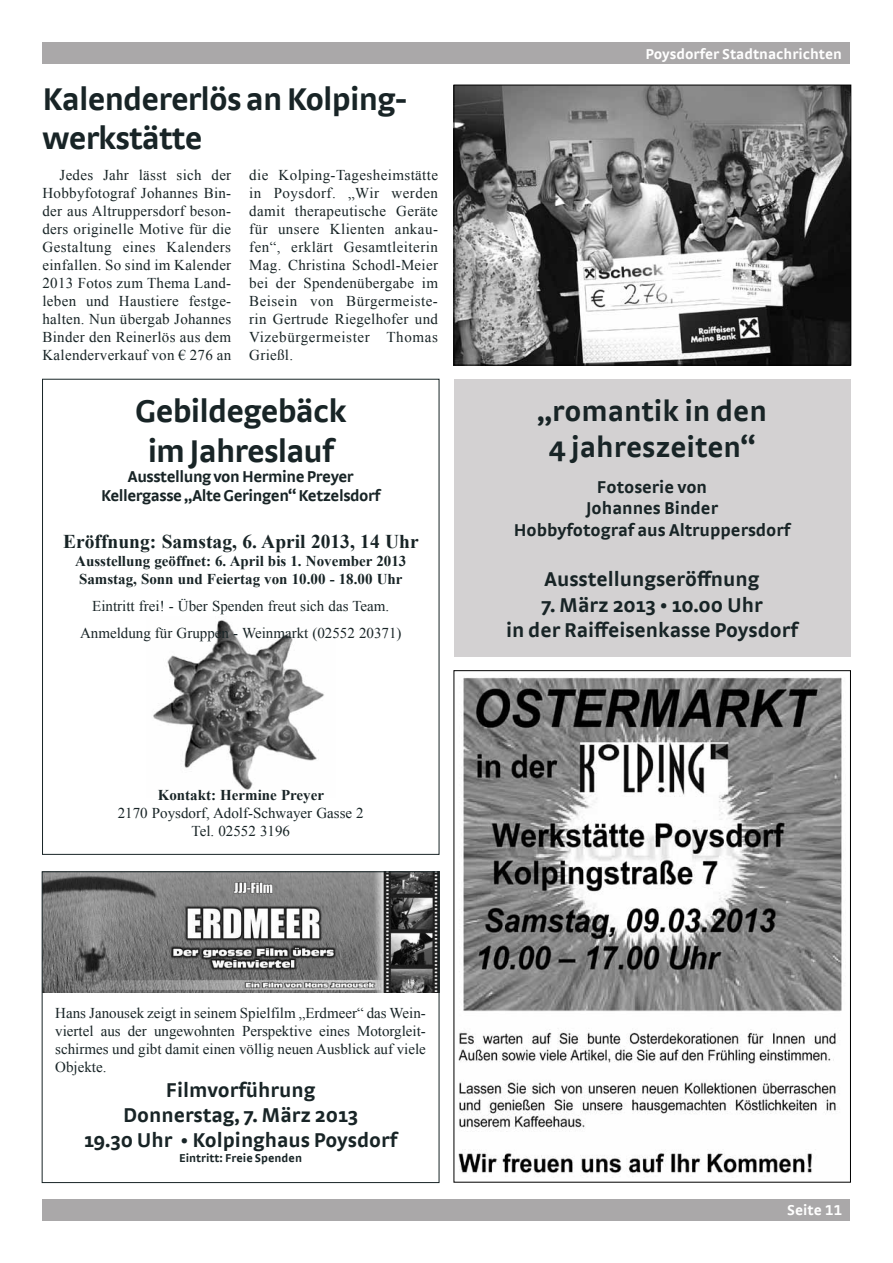
<style>
.page{position:relative;width:893px;height:1263px;background:#fff}
.page>*{position:absolute;margin:0;border:0;box-sizing:border-box;transform-origin:0 0}
.t1{font:33px/39.6px "Strada";letter-spacing:-.025em;color:#182426}
.t2{font:30px/36px "Strada";color:#182426;text-align:center}
.t3{font:21px/25.2px "Strada";color:#182426;text-align:center}
.t4{font:700 19.5px "Times New Roman";color:#182426}
.t5{font:18px/21.6px "Strada";color:#182426;text-align:center}
.t6{font:16.5px/19.8px "Strada";letter-spacing:-.025em;color:#182426;text-align:center}
.t7{font:15px/18px "Times New Roman";color:#182426;text-align:justify}
.t8{font:700 15px/18px "Times New Roman";color:#182426}
.t9{font:700 15px "Strada TF";color:#fff}
.t10{font:12px "Strada";color:#182426}
</style>
<div class="page">
<div style="left:43px;top:43px;width:807px;height:21px;background:#aaa8a9"></div>
<div style="left:43px;top:1199px;width:807px;height:21px;background:#aaa8a9"></div>
<img style="left:153px;top:620px;width:171px;height:170px">
<img style="left:458px;top:677px;width:384px;height:497px">
<img style="left:456px;top:87px;width:393px;height:276px">
<div style="left:454px;top:85px;width:397px;height:280px;border:1px solid #000"></div>
<div style="left:454px;top:379px;width:396px;height:277px;background:#d3d1d2"></div>
<img style="left:44px;top:873px;width:393px;height:120px">
<div style="left:42px;top:871px;width:397px;height:312px;border:1px solid #182426"></div>
<h1 class="t1" style="left:43px;top:78px;width:366px">Kalendererlös an Kolping&shy;werkstätte</h1>
<p class="t7" style="left:43px;top:166px;width:190px;text-indent:17px">Jedes Jahr lässt sich der Hobbyfotograf Johannes Bin&shy;der aus Altruppersdorf beson&shy;ders originelle Motive für die Gestaltung eines Kalenders einfallen. So sind im Kalender 2013 Fotos zum Thema Land&shy;leben und Haustiere festge&shy;halten. Nun übergab Johannes Binder den Reinerlös aus dem Kalenderverkauf von € 276 an</p>
<p class="t7" style="left:249px;top:166px;width:190px">die Kolping-Tagesheimstätte in Poysdorf. „Wir werden damit therapeutische Geräte für unsere Klienten ankau&shy;fen“, erklärt Gesamtleiterin Mag. Christina Schodl-Meier bei der Spendenübergabe im Beisein von Bürgermeiste&shy;rin Gertrude Riegelhofer und Vizebürgermeister Thomas Grießl.</p>
<h1 class="t1" style="left:135px;top:390px;width:213px;text-align:center">Gebildegebäck im Jahreslauf</h1>
<p class="t6" style="left:101px;top:466px;width:281px">Ausstellung von Hermine Preyer<br>Kellergasse „Alte Geringen“ Ketzelsdorf</p>
<h3 class="t4" style="left:63px;top:528px;width:357px">Eröffnung: Samstag, 6. April 2013, 14 Uhr</h3>
<p class="t8" style="left:75px;top:552px;width:333px">Ausstellung geöffnet: 6. April bis 1. November 2013<br>Samstag, Sonn und Feiertag von 10.00 - 18.00 Uhr</p>
<p class="t7" style="left:80px;top:592px;width:323px;line-height:27px;text-align:center">Eintritt frei! - Über Spenden freut sich das Team.<br>Anmeldung für Gruppen - Weinmarkt (02552 20371)</p>
<p class="t8" style="left:158px;top:786px;width:168px">Kontakt: Hermine Preyer</p>
<p class="t7" style="left:118px;top:804px;width:248px;text-align:center">2170 Poysdorf, Adolf-Schwayer Gasse 2<br>Tel. 02552 3196</p>
<p class="t7" style="left:55px;top:1003px;width:372px">Hans Janousek zeigt in seinem Spielfilm „Erdmeer“ das Wein&shy;viertel aus der ungewohnten Perspektive eines Motorgleit&shy;schirmes und gibt damit einen völlig neuen Ausblick auf viele Objekte.</p>
<h3 class="t3" style="left:84px;top:1077px;width:315px">Filmvorführung<br>Donnerstag, 7. März 2013<br>19.30 Uhr • Kolpinghaus Poysdorf</h3>
<p class="t10" style="left:179px;top:1150px;width:124px">Eintritt: Freie Spenden</p>
<p class="t9" style="left:646px;top:45px;width:198px">Poysdorfer Stadtnachrichten</p>
<h2 class="t2" style="left:537px;top:392px;width:232px">„romantik in den<br>4 jahreszeiten“</h2>
<p class="t5" style="left:514px;top:475px;width:278px">Fotoserie von<br>Johannes Binder<br>Hobbyfotograf aus Altruppersdorf</p>
<h3 class="t3" style="left:545px;top:566px;width:216px">Ausstellungseröffnung</h3>
<h3 class="t3" style="left:506px;top:591px;width:293px">7. März 2013 • 10.00 Uhr<br>in der Raiffeisenkasse Poysdorf</h3>
<p class="t9" style="left:787px;top:1201px;width:56px">Seite 11</p>
</div>
